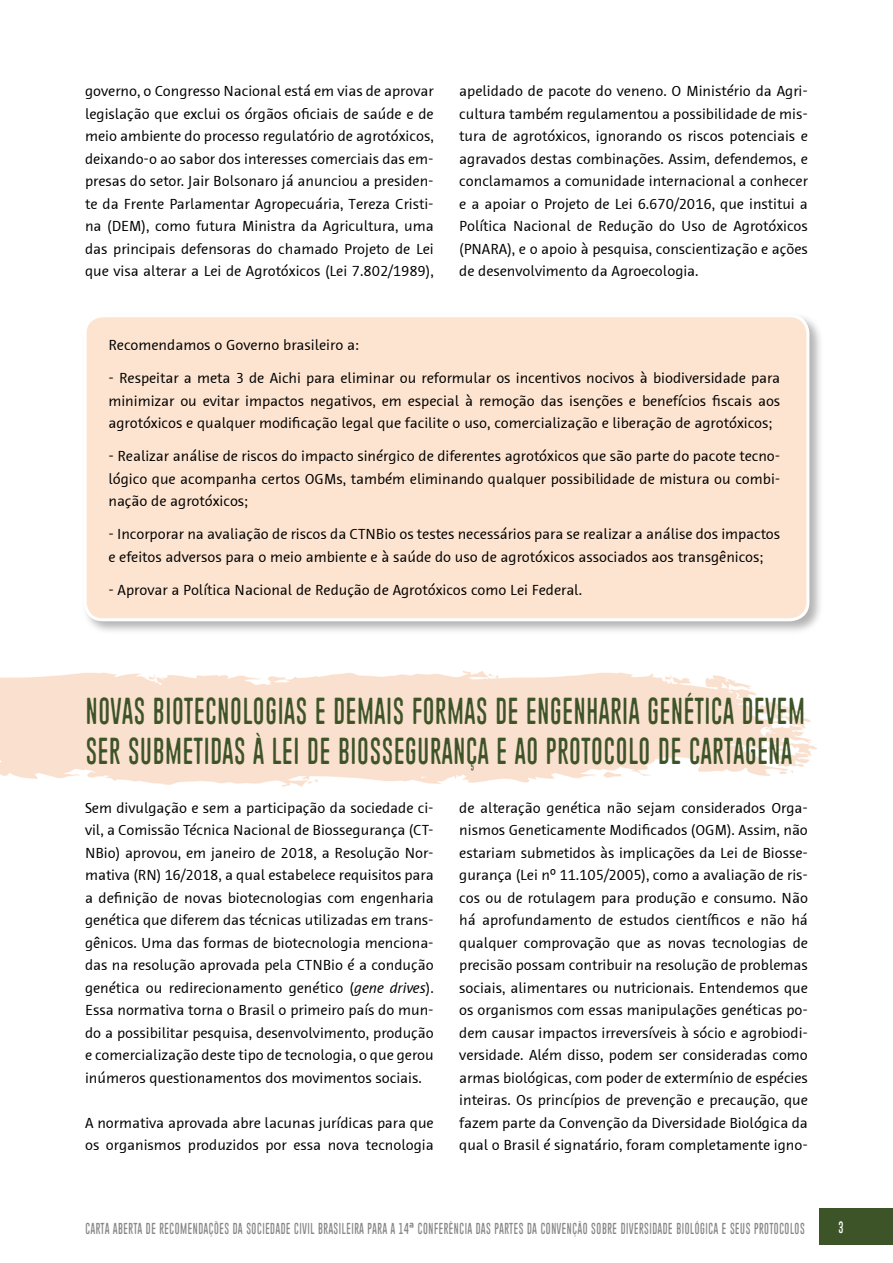
<style>
.page{position:relative;width:893px;height:1263px;background:#fff}
.page>*{position:absolute;margin:0;border:0;box-sizing:border-box;transform-origin:0 0}
.t1{font:37.5px/40.2px "Piparivahtiperhonen";letter-spacing:-.01em;color:#3d5328}
.t2{font:16.5px "Piparivahtiperhonen";color:#fff}
.t3{font:15.9px "Piparivahtiperhonen";color:#878787}
.t4{font:15px/22.5px "Schering Sans";color:#000;text-align:justify}
.s1{font-style:italic}
.s2{font-family:"Bahnschrift 400 100"}
</style>
<div class="page">
<div style="left:819px;top:1208px;width:74px;height:37px;background:#3d5328"></div>
<img style="left:0;top:670px;width:816px;height:117px">
<div style="left:81px;top:312px;width:743px;height:323px;background:#000;opacity:.3"></div>
<div style="left:85px;top:316px;width:723px;height:304px;background:#fde4d0;border-radius:18px"></div>
<div style="left:84px;top:314px;width:725px;height:307px;border:3px solid #fff;border-radius:18px"></div>
<p class="t4" style="left:85px;top:80px;width:350px">governo, o Congresso Nacional está em vias de aprovar legislação que exclui os órgãos oficiais de saúde e de meio ambiente do processo regulatório de agrotóxicos, deixando-o ao sabor dos interesses comerciais das em&shy;presas do setor. Jair Bolsonaro já anunciou a presiden&shy;te da Frente Parlamentar Agropecuária, Tereza Cristi&shy;na (DEM), como futura Ministra da Agricultura, uma das principais defensoras do chamado Projeto de Lei que visa alterar a Lei de Agrotóxicos (Lei 7.802/1989),</p>
<p class="t4" style="left:459px;top:80px;width:350px">apelidado de pacote do veneno. O Ministério da Agri&shy;cultura também regulamentou a possibilidade de mis&shy;tura de agrotóxicos, ignorando os riscos potenciais e agravados destas combinações. Assim, defendemos, e conclamamos a comunidade internacional a conhecer e a apoiar o Projeto de Lei 6.670/2016, que institui a Política Nacional de Redução do Uso de Agrotóxicos (PNARA), e o apoio à pesquisa, conscientização e ações de desenvolvimento da Agroecologia.</p>
<p class="t4" style="left:108px;top:334px;width:252px">Recomendamos o Governo brasileiro a:</p>
<p class="t4" style="left:108px;top:367px;width:673px">- Respeitar a meta 3 de Aichi para eliminar ou reformular os incentivos nocivos à biodiversidade para minimizar ou evitar impactos negativos, em especial à remoção das isenções e benefícios fiscais aos agrotóxicos e qualquer modificação legal que facilite o uso, comercialização e liberação de agrotóxicos;</p>
<p class="t4" style="left:108px;top:445px;width:673px">- Realizar análise de riscos do impacto sinérgico de diferentes agrotóxicos que são parte do pacote tecno&shy;lógico que acompanha certos OGMs, também eliminando qualquer possibilidade de mistura ou combi&shy;nação de agrotóxicos;</p>
<p class="t4" style="left:108px;top:523px;width:673px">- Incorporar na avaliação de riscos da CTNBio os testes necessários para se realizar a análise dos impactos e efeitos adversos para o meio ambiente e à saúde do uso de agrotóxicos associados aos transgênicos;</p>
<p class="t4" style="left:108px;top:578px;width:475px">- Aprovar a Política Nacional de Redução de Agrotóxicos como Lei Federal.</p>
<h1 class="t1" style="left:85px;top:691px;width:722px">NOVAS BIOTECNOLOGIAS E DEMAIS FORMAS DE ENGENHARIA GENÉTICA DEVEM<br>SER SUBMETIDAS À LEI DE BIOSSEGURANÇA E AO PROTOCOLO DE CARTAGENA</h1>
<p class="t4" style="left:85px;top:796px;width:350px">Sem divulgação e sem a participação da sociedade ci&shy;vil, a Comissão Técnica Nacional de Biossegurança (CT-NBio) aprovou, em janeiro de 2018, a Resolução Nor&shy;mativa (RN) 16/2018, a qual estabelece requisitos para a definição de novas biotecnologias com engenharia genética que diferem das técnicas utilizadas em trans&shy;gênicos. Uma das formas de biotecnologia menciona&shy;das na resolução aprovada pela CTNBio é a condução genética ou redirecionamento genético (<span class="s1">gene drives</span>).<br>Essa normativa torna o Brasil o primeiro país do mun&shy;do a possibilitar pesquisa, desenvolvimento, produção e comercialização deste tipo de tecnologia, o que gerou inúmeros questionamentos dos movimentos sociais.</p>
<p class="t4" style="left:85px;top:1111px;width:350px">A normativa aprovada abre lacunas jurídicas para que os organismos produzidos por essa nova tecnologia</p>
<p class="t4" style="left:459px;top:796px;width:350px">de alteração genética não sejam considerados Orga&shy;nismos Geneticamente Modificados (OGM). Assim, não estariam submetidos às implicações da Lei de Biosse&shy;gurança (Lei nº 11.105/2005), como a avaliação de ris&shy;cos ou de rotulagem para produção e consumo. Não há aprofundamento de estudos científicos e não há qualquer comprovação que as novas tecnologias de precisão possam contribuir na resolução de problemas sociais, alimentares ou nutricionais. Entendemos que os organismos com essas manipulações genéticas po&shy;dem causar impactos irreversíveis à sócio e agrobiodi&shy;versidade. Além disso, podem ser consideradas como armas biológicas, com poder de extermínio de espécies inteiras. Os princípios de prevenção e precaução, que fazem parte da Convenção da Diversidade Biológica da qual o Brasil é signatário, foram completamente igno-</p>
<p class="t3" style="left:85px;top:1221px;width:721px">CARTA ABERTA DE RECOMENDAÇÕES DA SOCIEDADE CIVIL BRASILEIRA PARA A 14<span class="s2">ª</span> CONFERÊNCIA DAS PARTES DA CONVENÇÃO SOBRE DIVERSIDADE BIOLÓGICA E SEUS PROTOCOLOS</p>
<p class="t2" style="left:838px;top:1219px;width:7px">3</p>
</div>
